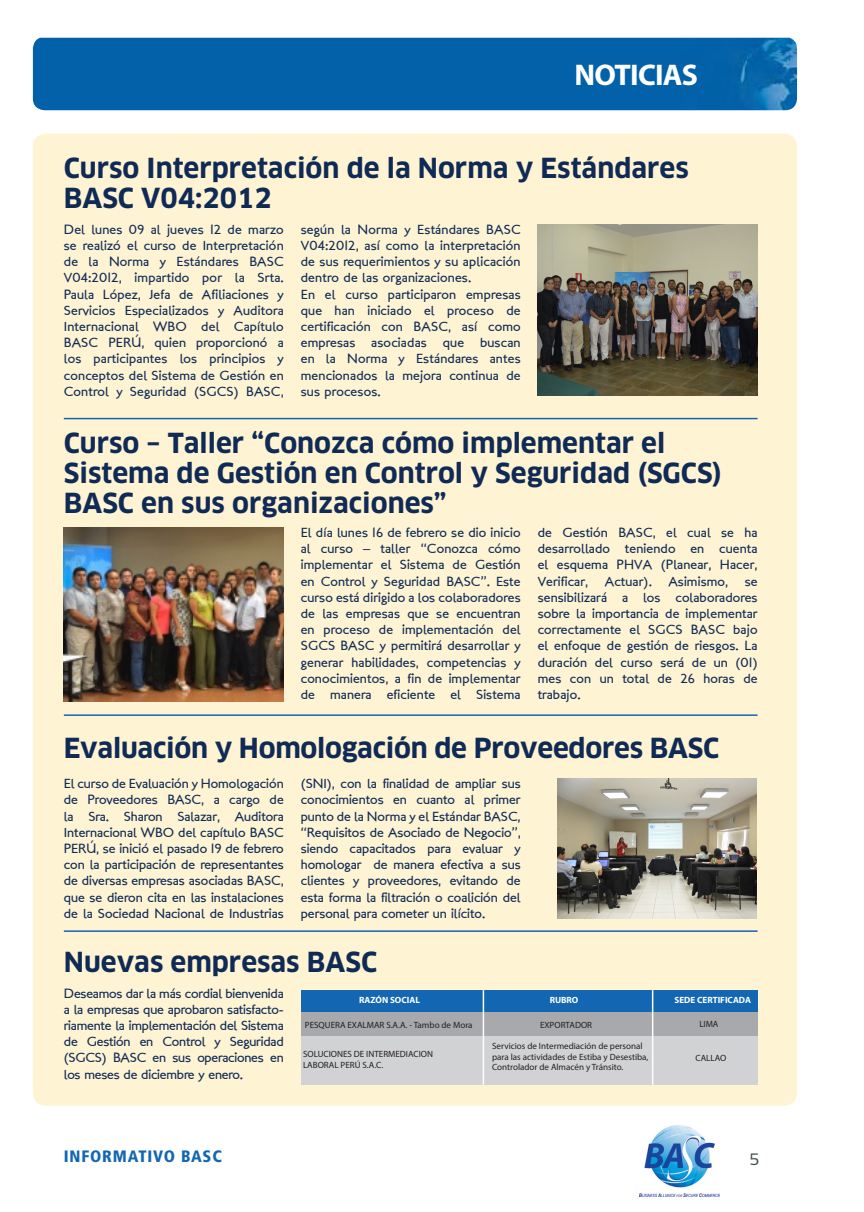
<style>
.page{position:relative;width:864px;height:1212px;background:#fff}
.page>*{position:absolute;margin:0;border:0;box-sizing:border-box;transform-origin:0 0}
.Heading_1{font:700 30px "Myriad Pro";letter-spacing:-.025em;color:#fff}
.Heading_1-2{font:700 27px/30px "Clan";color:#102a56}
.t1{font:900 condensed 16.5px "Frutiger LT Std";letter-spacing:.05em;color:#1266b2}
.t2{font:16.5px "Sansation";color:#3d4f51}
.Heading_1-3{font:13.5px/16.2px "London Between";letter-spacing:.01em;color:#102a56;text-align:justify}
.t3{font:9px/10.8px "Myriad Pro";color:#231f20}
.t4{font:700 9px "Myriad Pro";color:#fff}
</style>
<div class="page">
<img style="left:639px;top:1126px;width:80px;height:70px">
<div style="left:33px;top:134px;width:763px;height:972px;background:#fef3d2;border-radius:13px"></div>
<hr style="left:64px;top:418px;width:693px;height:1px;background:#1266b2">
<hr style="left:64px;top:714px;width:693px;height:2px;background:#1266b2">
<hr style="left:64px;top:930px;width:693px;height:2px;background:#1266b2">
<div style="left:33px;top:38px;width:763px;height:72px;background:#0261a8"></div>
<img style="left:64px;top:527px;width:219px;height:175px">
<img style="left:557px;top:778px;width:199px;height:140px">
<div style="left:300px;top:990px;width:457px;height:22px;background:#1266b2"></div>
<div style="left:300px;top:1012px;width:457px;height:24px;background:#a8a9ad"></div>
<div style="left:300px;top:1036px;width:457px;height:49px;background:#d1d2d4"></div>
<hr style="left:482px;top:990px;width:2px;height:95px;background:#fff">
<hr style="left:651px;top:990px;width:2px;height:95px;background:#fff">
<img style="left:537px;top:224px;width:220px;height:171px">
<p class="Heading_1" style="left:574px;top:55px;width:125px">NOTICIAS</p>
<p class="Heading_1-2" style="left:64px;top:153px;width:626px">Curso Interpretación de la Norma y Estándares<br>BASC V04:2012</p>
<p class="Heading_1-3" style="left:64px;top:221px;width:221px">Del lunes 09 al jueves 12 de marzo se realizó el curso de Interpretación de la Norma y Estándares BASC V04:2012, impartido por la Srta.<br>Paula López, Jefa de Afiliaciones y Servicios Especializados y Auditora Internacional WBO del Capítulo BASC PERÚ, quien proporcionó a los participantes los principios y conceptos del Sistema de Gestión en Control y Seguridad (SGCS) BASC,</p>
<p class="Heading_1-3" style="left:300px;top:221px;width:221px">según la Norma y Estándares BASC V04:2012, así como la interpretación de sus requerimientos y su aplicación dentro de las organizaciones.</p>
<p class="Heading_1-3" style="left:300px;top:286px;width:221px">En el curso participaron empresas que han iniciado el proceso de certificación con BASC, así como empresas asociadas que buscan en la Norma y Estándares antes mencionados la mejora continua de sus procesos.</p>
<p class="Heading_1-2" style="left:64px;top:428px;width:659px">Curso – Taller “Conozca cómo implementar el<br>Sistema de Gestión en Control y Seguridad (SGCS)<br>BASC en sus organizaciones”</p>
<p class="Heading_1-3" style="left:300px;top:524px;width:221px">El día lunes 16 de febrero se dio inicio al curso – taller “Conozca cómo implementar el Sistema de Gestión en Control y Seguridad BASC”. Este curso está dirigido a los colaboradores de las empresas que se encuentran en proceso de implementación del SGCS BASC y permitirá desarrollar y generar habilidades, competencias y conocimientos, a fin de implementar de manera eficiente el Sistema</p>
<p class="Heading_1-3" style="left:537px;top:524px;width:221px">de Gestión BASC, el cual se ha desarrollado teniendo en cuenta el esquema PHVA (Planear, Hacer, Verificar, Actuar). Asimismo, se sensibilizará a los colaboradores sobre la importancia de implementar correctamente el SGCS BASC bajo el enfoque de gestión de riesgos. La duración del curso será de un (01) mes con un total de 26 horas de trabajo.</p>
<p class="Heading_1-2" style="left:64px;top:733px;width:656px">Evaluación y Homologación de Proveedores BASC</p>
<p class="Heading_1-3" style="left:64px;top:775px;width:221px">El curso de Evaluación y Homologación de Proveedores BASC, a cargo de la Sra. Sharon Salazar, Auditora Internacional WBO del capítulo BASC PERÚ, se inició el pasado 19 de febrero con la participación de representantes de diversas empresas asociadas BASC, que se dieron cita en las instalaciones de la Sociedad Nacional de Industrias</p>
<p class="Heading_1-3" style="left:300px;top:775px;width:221px">(SNI), con la finalidad de ampliar sus conocimientos en cuanto al primer punto de la Norma y el Estándar BASC, “Requisitos de Asociado de Negocio”, siendo capacitados para evaluar y homologar de manera efectiva a sus clientes y proveedores, evitando de esta forma la filtración o coalición del personal para cometer un ilícito.</p>
<p class="Heading_1-2" style="left:64px;top:947px;width:315px">Nuevas empresas BASC</p>
<p class="Heading_1-3" style="left:64px;top:985px;width:221px">Deseamos dar la más cordial bienvenida a la empresas que aprobaron satisfacto&shy;riamente la implementación del Sistema de Gestión en Control y Seguridad (SGCS) BASC en sus operaciones en los meses de diciembre y enero.</p>
<p class="t4" style="left:359px;top:994px;width:62px">RAZÓN SOCIAL</p>
<p class="t4" style="left:549px;top:994px;width:30px">RUBRO</p>
<p class="t4" style="left:674px;top:994px;width:78px">SEDE CERTIFICADA</p>
<p class="t3" style="left:699px;top:1018px;width:21px">LIMA</p>
<p class="t3" style="left:695px;top:1052px;width:32px">CALLAO</p>
<p class="t3" style="left:305px;top:1019px;width:169px">PESQUERA EXALMAR S.A.A. - Tambo de Mora</p>
<p class="t3" style="left:303px;top:1048px;width:131px">SOLUCIONES DE INTERMEDIACION<br>LABORAL PERÚ S.A.C.</p>
<p class="t3" style="left:540px;top:1019px;width:54px">EXPORTADOR</p>
<p class="t3" style="left:492px;top:1040px;width:158px">Servicios de Intermediación de personal para las actividades de Estiba y Desestiba,<br>Controlador de Almacén y Tránsito.</p>
<p class="t1" style="left:64px;top:1146px;width:159px">INFORMATIVO BASC</p>
<p class="t2" style="left:749px;top:1149px;width:11px">5</p>
</div>
